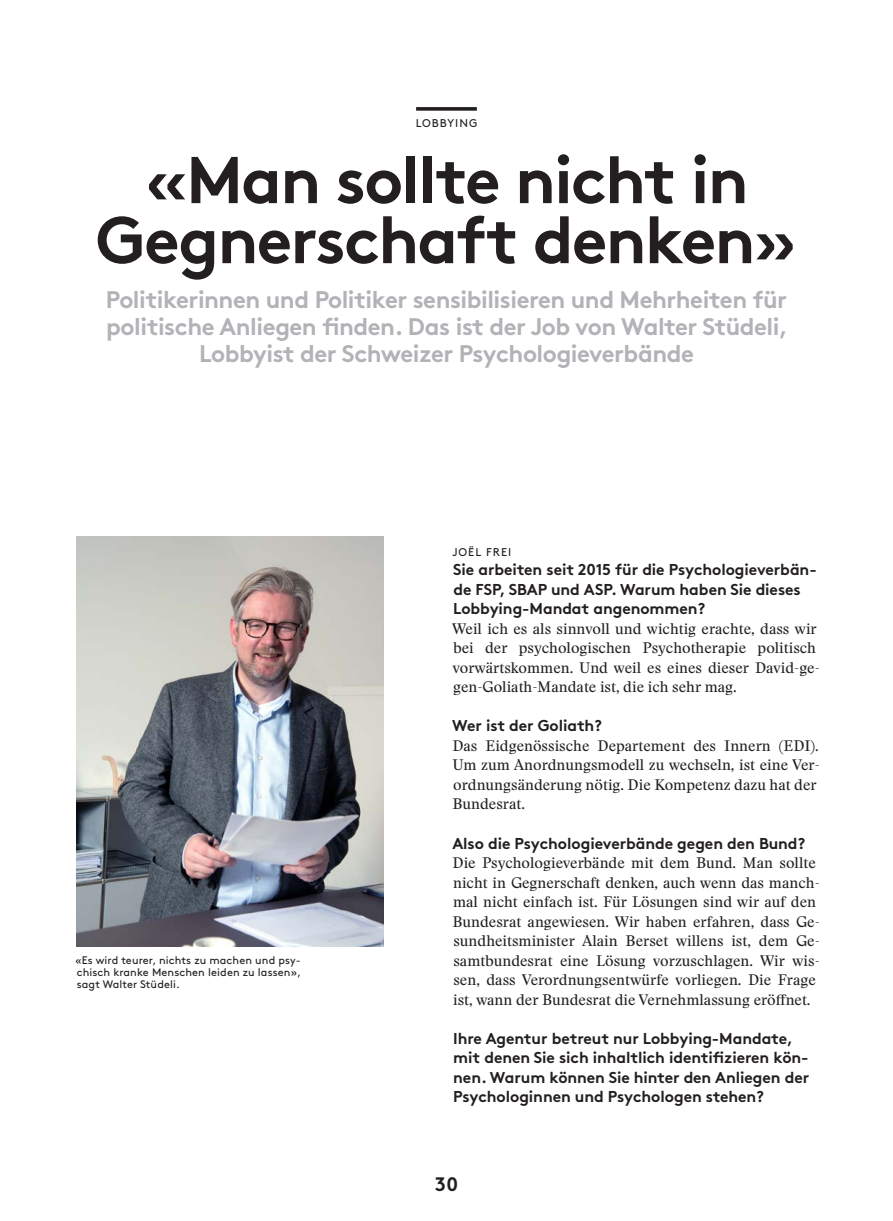
<style>
.page{position:relative;width:893px;height:1221px;background:#fff}
.page>*{position:absolute;margin:0;border:0;box-sizing:border-box;transform-origin:0 0}
.Artikel_Titel_DE{font:700 66px/60px "Brown Pro";letter-spacing:-.025em;color:#231f20;text-align:center}
.Artikel_Untertitel_I{font:700 24px/27px "Brown Pro";letter-spacing:-.02em;color:#b2b3b7;text-align:center}
.Seitenzahl_DE{font:700 19.5px "Brown Pro";color:#231f20}
.Text_3-spaltig_Inter{font:700 15.75px/19.5px "Brown Pro";letter-spacing:-.005em;color:#231f20}
.Text_2-spaltig_DE{font:15px/19.5px "Stanley";color:#231f20}
.Autor_DE{font:11.25px "Brown Pro";letter-spacing:.09em;color:#231f20}
.Artikel_Spitzmarke_D{font:11.25px "Brown Pro";letter-spacing:.09em;color:#231f20}
.Bildlegende_DE{font:10.95px/12px "Brown Pro";letter-spacing:.01em;color:#231f20;text-align:justify}
</style>
<div class="page">
<svg style="left:416px;top:107px;width:61px;height:4px"></svg>
<img style="left:77px;top:536px;width:307px;height:410px">
<p class="Artikel_Spitzmarke_D" style="left:416px;top:114px;width:63px">LOBBYING</p>
<p class="Artikel_Titel_DE" style="left:96px;top:143px;width:703px">«Man sollte nicht in<br>Gegnerschaft denken»</p>
<p class="Artikel_Untertitel_I" style="left:106px;top:284px;width:684px">Politikerinnen und Politiker sensibilisieren und Mehrheiten für politische Anliegen finden. Das ist der Job von Walter Stüdeli,<br>Lobbyist der Schweizer Psychologieverbände</p>
<p class="Bildlegende_DE" style="left:75px;top:953px;width:228px">«Es wird teurer, nichts zu machen und psy&shy;chisch kranke Menschen leiden zu lassen», sagt Walter Stüdeli.</p>
<p class="Autor_DE" style="left:452px;top:543px;width:60px">JOËL FREI</p>
<p class="Text_3-spaltig_Inter" style="left:453px;top:558px;width:365px">Sie arbeiten seit 2015 für die Psychologieverbän&shy;de FSP, SBAP und ASP. Warum haben Sie dieses<br>Lobbying-Mandat angenommen?</p>
<p class="Text_2-spaltig_DE" style="left:452px;top:619px;width:369px">Weil ich es als sinnvoll und wichtig erachte, dass wir bei der psychologischen Psychotherapie politisch vorwärtskommen. Und weil es eines dieser David-ge&shy;gen-Goliath-Mandate ist, die ich sehr mag.</p>
<p class="Text_3-spaltig_Inter" style="left:452px;top:714px;width:151px">Wer ist der Goliath?</p>
<p class="Text_2-spaltig_DE" style="left:452px;top:736px;width:369px">Das Eidgenössische Departement des Innern (EDI).<br>Um zum Anordnungsmodell zu wechseln, ist eine Ver&shy;ordnungsänderung nötig. Die Kompetenz dazu hat der Bundesrat.</p>
<p class="Text_3-spaltig_Inter" style="left:452px;top:831px;width:354px">Also die Psychologieverbände gegen den Bund?</p>
<p class="Text_2-spaltig_DE" style="left:452px;top:853px;width:369px">Die Psychologieverbände mit dem Bund. Man sollte nicht in Gegnerschaft denken, auch wenn das manch&shy;mal nicht einfach ist. Für Lösungen sind wir auf den Bundesrat angewiesen. Wir haben erfahren, dass Ge&shy;sundheitsminister Alain Berset willens ist, dem Ge&shy;samtbundesrat eine Lösung vorzuschlagen. Wir wis&shy;sen, dass Verordnungsentwürfe vorliegen. Die Frage ist, wann der Bundesrat die Vernehmlassung eröffnet.</p>
<p class="Text_3-spaltig_Inter" style="left:453px;top:1026px;width:357px">Ihre Agentur betreut nur Lobbying-Mandate, mit denen Sie sich inhaltlich identifizieren kön&shy;nen. Warum können Sie hinter den Anliegen der Psychologinnen und Psychologen stehen?</p>
<p class="Seitenzahl_DE" style="left:435px;top:1168px;width:25px">30</p>
</div>
